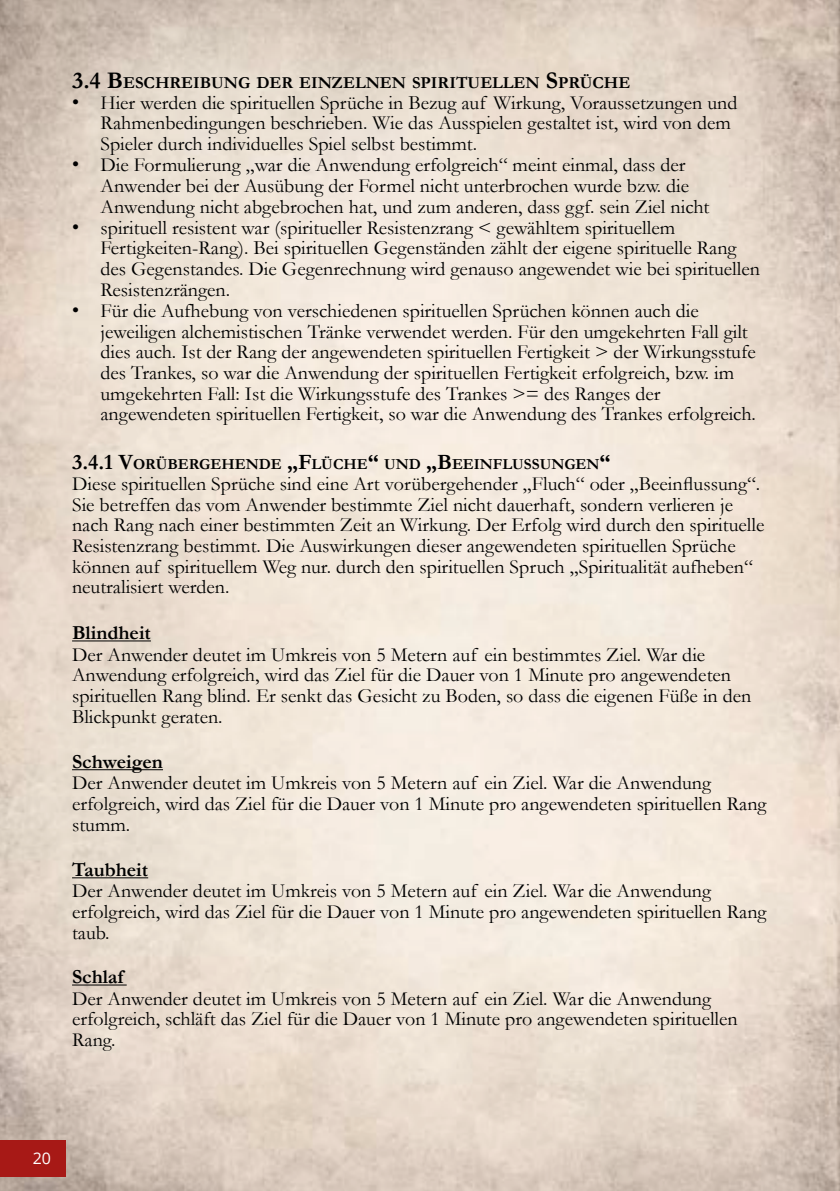
<style>
.page{position:relative;width:840px;height:1191px;background:#fff}
.page>*{position:absolute;margin:0;border:0;box-sizing:border-box;transform-origin:0 0}
.t1{font:20px/20.6px "Garamond";color:#000}
.t2{font:700 20px "Garamond";color:#000}
.t3{font:700 16.8px "Garamond";color:#000}
.t4{font:16px "Open Sans";color:#fff}
.t5{font:700 15.4px "Garamond";color:#000}
.s1{font-size:24px}
.s2{font-family:"Arial"}
.s3{font-size:22px}
</style>
<div class="page">
<img style="left:0;top:0;width:839px;height:1191px">
<div style="left:0;top:1140px;width:65px;height:36px;background:#a71916"></div>
<hr style="left:72px;top:640px;width:79px;height:1px;background:#000">
<hr style="left:72px;top:769px;width:91px;height:1px;background:#000">
<hr style="left:72px;top:877px;width:76px;height:1px;background:#000">
<hr style="left:72px;top:984px;width:55px;height:1px;background:#000">
<p class="t3" style="left:72px;top:71px;width:559px"><span class="s1">3.4 B</span>ESCHREIBUNG DER EINZELNEN SPIRITUELLEN <span class="s1">S</span>PRÜCHE</p>
<p class="t1" style="left:100px;top:92px;width:638px;text-indent:-28px"><span class="s2">•</span> Hier werden die spirituellen Sprüche in Bezug auf Wirkung, Voraussetzungen und<br>Rahmenbedingungen beschrieben. Wie das Ausspielen gestaltet ist, wird von dem<br>Spieler durch individuelles Spiel selbst bestimmt.</p>
<p class="t1" style="left:100px;top:154px;width:610px;text-indent:-28px"><span class="s2">•</span> Die Formulierung „war die Anwendung erfolgreich“ meint einmal, dass der<br>Anwender bei der Ausübung der Formel nicht unterbrochen wurde bzw. die<br>Anwendung nicht abgebrochen hat, und zum anderen, dass ggf. sein Ziel nicht</p>
<p class="t1" style="left:100px;top:217px;width:660px;text-indent:-28px"><span class="s2">•</span> spirituell resistent war (spiritueller Resistenzrang &lt; gewähltem spirituellem Fertigkeiten-Rang). Bei spirituellen Gegenständen zählt der eigene spirituelle Rang des Gegenstandes. Die Gegenrechnung wird genauso angewendet wie bei spirituellen Resistenzrängen.</p>
<p class="t1" style="left:100px;top:300px;width:656px;text-indent:-28px"><span class="s2">•</span> Für die Aufhebung von verschiedenen spirituellen Sprüchen können auch die jeweiligen alchemistischen Tränke verwendet werden. Für den umgekehrten Fall gilt dies auch. Ist der Rang der angewendeten spirituellen Fertigkeit &gt; der Wirkungsstufe des Trankes, so war die Anwendung der spirituellen Fertigkeit erfolgreich, bzw. im umgekehrten Fall: Ist die Wirkungsstufe des Trankes &gt;= des Ranges der angewendeten spirituellen Fertigkeit, so war die Anwendung des Trankes erfolgreich.</p>
<p class="t5" style="left:72px;top:453px;width:539px"><span class="s3">3.4.1 V</span>ORÜBERGEHENDE <span class="s3">„F</span>LÜCHE<span class="s3">“</span> UND <span class="s3">„B</span>EEINFLUSSUNGEN<span class="s3">“</span></p>
<p class="t1" style="left:72px;top:473px;width:693px">Diese spirituellen Sprüche sind eine Art vorübergehender „Fluch“ oder „Beeinflussung“.<br>Sie betreffen das vom Anwender bestimmte Ziel nicht dauerhaft, sondern verlieren je nach Rang nach einer bestimmten Zeit an Wirkung. Der Erfolg wird durch den spirituelle Resistenzrang bestimmt. Die Auswirkungen dieser angewendeten spirituellen Sprüche können auf spirituellem Weg nur. durch den spirituellen Spruch „Spiritualität aufheben“ neutralisiert werden.</p>
<p class="t2" style="left:72px;top:619px;width:80px">Blindheit</p>
<p class="t1" style="left:72px;top:643px;width:680px">Der Anwender deutet im Umkreis von 5 Metern auf ein bestimmtes Ziel. War die Anwendung erfolgreich, wird das Ziel für die Dauer von 1 Minute pro angewendeten spirituellen Rang blind. Er senkt das Gesicht zu Boden, so dass die eigenen Füße in den Blickpunkt geraten.</p>
<p class="t2" style="left:72px;top:748px;width:92px">Schweigen</p>
<p class="t1" style="left:72px;top:772px;width:695px">Der Anwender deutet im Umkreis von 5 Metern auf ein Ziel. War die Anwendung erfolgreich, wird das Ziel für die Dauer von 1 Minute pro angewendeten spirituellen Rang stumm.</p>
<p class="t2" style="left:72px;top:856px;width:78px">Taubheit</p>
<p class="t1" style="left:72px;top:880px;width:695px">Der Anwender deutet im Umkreis von 5 Metern auf ein Ziel. War die Anwendung erfolgreich, wird das Ziel für die Dauer von 1 Minute pro angewendeten spirituellen Rang taub.</p>
<p class="t2" style="left:72px;top:963px;width:53px">Schlaf</p>
<p class="t1" style="left:72px;top:987px;width:666px">Der Anwender deutet im Umkreis von 5 Metern auf ein Ziel. War die Anwendung erfolgreich, schläft das Ziel für die Dauer von 1 Minute pro angewendeten spirituellen<br>Rang.</p>
<p class="t4" style="left:33px;top:1147px;width:20px">20</p>
</div>
